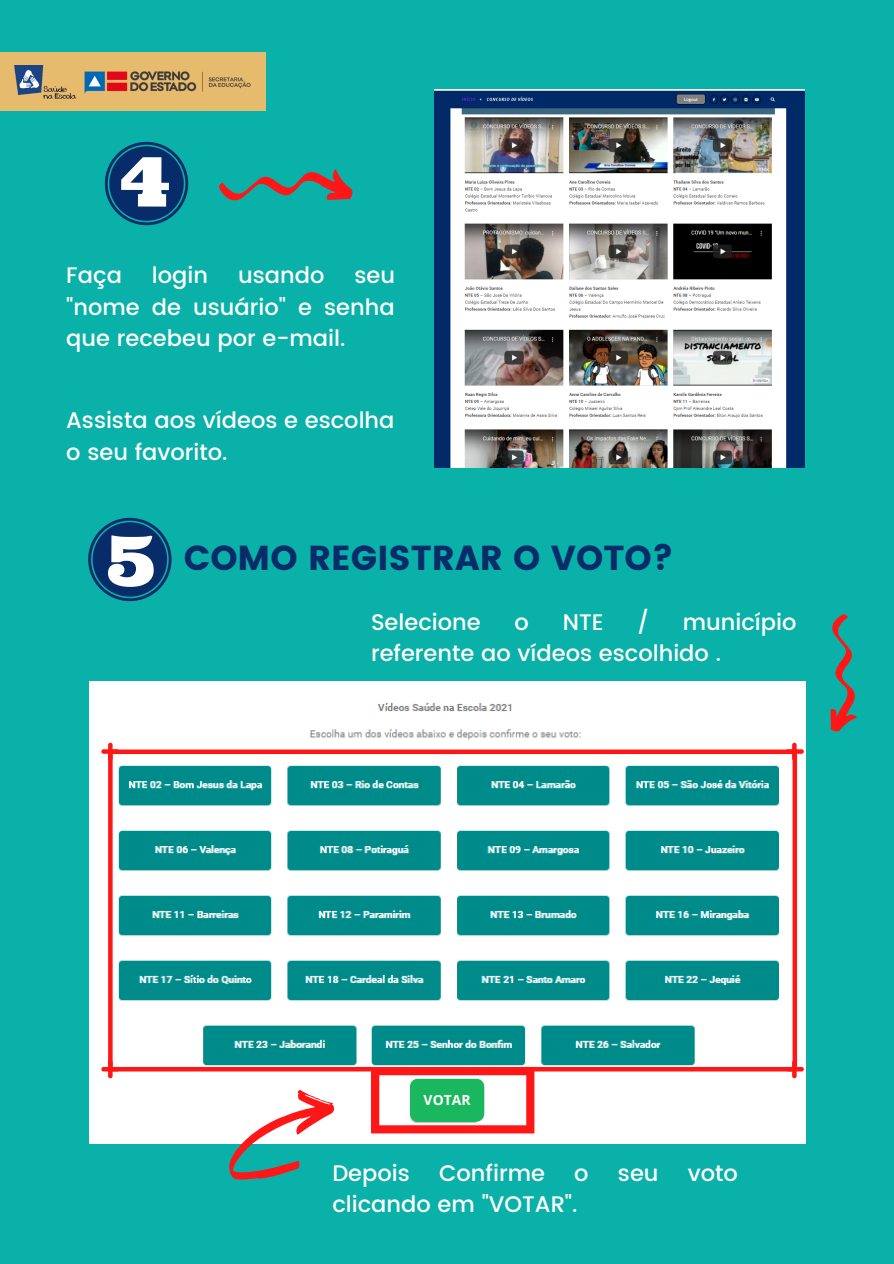
<style>
.page{position:relative;width:894px;height:1264px;background:#fff}
.page>*{position:absolute;margin:0;border:0;box-sizing:border-box;transform-origin:0 0}
.t1{font:34.65px "Poppins";color:#072c69}
.t2{font:500 22.5px/31.5px "Poppins";color:#fff}
.t3{font:700 13.95px "Open Sans";color:#fff}
</style>
<div class="page">
<div style="left:0;top:0;width:893px;height:1263px;background:#09b1a9"></div>
<svg style="left:105px;top:142px;width:83px;height:83px"></svg>
<img style="left:434px;top:89px;width:370px;height:379px">
<svg style="left:219px;top:169px;width:133px;height:32px"></svg>
<svg style="left:830px;top:614px;width:27px;height:118px"></svg>
<svg style="left:88px;top:518px;width:83px;height:83px"></svg>
<img style="left:89px;top:681px;width:715px;height:462px">
<svg style="left:371px;top:1071px;width:163px;height:62px;background:#fba1a0"></svg>
<div style="left:108px;top:753px;width:5px;height:313px;background:#ff1616"></div>
<div style="left:113px;top:1066px;width:678px;height:5px;background:#ff1616"></div>
<svg style="left:101px;top:1060px;width:18px;height:18px"></svg>
<div style="left:410px;top:1078px;width:74px;height:43px;background:#1bb75e;border-radius:8px"></div>
<svg style="left:212px;top:1078px;width:141px;height:102px"></svg>
<div style="left:113px;top:749px;width:678px;height:5px;background:#ff1616"></div>
<svg style="left:101px;top:742px;width:18px;height:18px"></svg>
<svg style="left:792px;top:760px;width:4px;height:300px"></svg>
<svg style="left:785px;top:1060px;width:18px;height:18px"></svg>
<svg style="left:785px;top:742px;width:18px;height:18px"></svg>
<div style="left:0;top:53px;width:265px;height:58px;background:#e7bb6d"></div>
<img style="left:15px;top:66px;width:60px;height:32px">
<img style="left:84px;top:71px;width:167px;height:23px">
<p class="t2" style="left:66px;top:260px;width:57px">Faça</p>
<p class="t2" style="left:152px;top:260px;width:58px">login</p>
<p class="t2" style="left:238px;top:260px;width:88px">usando</p>
<p class="t2" style="left:66px;top:260px;width:330px;text-align:justify;text-indent:288px">seu "nome de usuário" e senha que recebeu por e-mail.</p>
<p class="t2" style="left:66px;top:405px;width:330px">Assista aos vídeos e escolha o seu favorito.</p>
<p class="t1" style="left:184px;top:537px;width:491px">COMO REGISTRAR O VOTO?</p>
<p class="t2" style="left:371px;top:606px;width:111px">Selecione</p>
<p class="t2" style="left:514px;top:606px;width:16px">o</p>
<p class="t2" style="left:562px;top:606px;width:42px">NTE</p>
<p class="t2" style="left:637px;top:606px;width:13px">/</p>
<p class="t2" style="left:371px;top:606px;width:427px;text-indent:311px">município referente ao vídeos escolhido .</p>
<p class="t3" style="left:423px;top:1090px;width:49px">VOTAR</p>
<p class="t2" style="left:332px;top:1157px;width:79px">Depois</p>
<p class="t2" style="left:439px;top:1157px;width:107px">Confirme</p>
<p class="t2" style="left:574px;top:1157px;width:16px">o</p>
<p class="t2" style="left:617px;top:1157px;width:42px">seu</p>
<p class="t2" style="left:687px;top:1157px;width:52px">voto</p>
<p class="t2" style="left:332px;top:1188px;width:246px">clicando em "VOTAR".</p>
</div>
